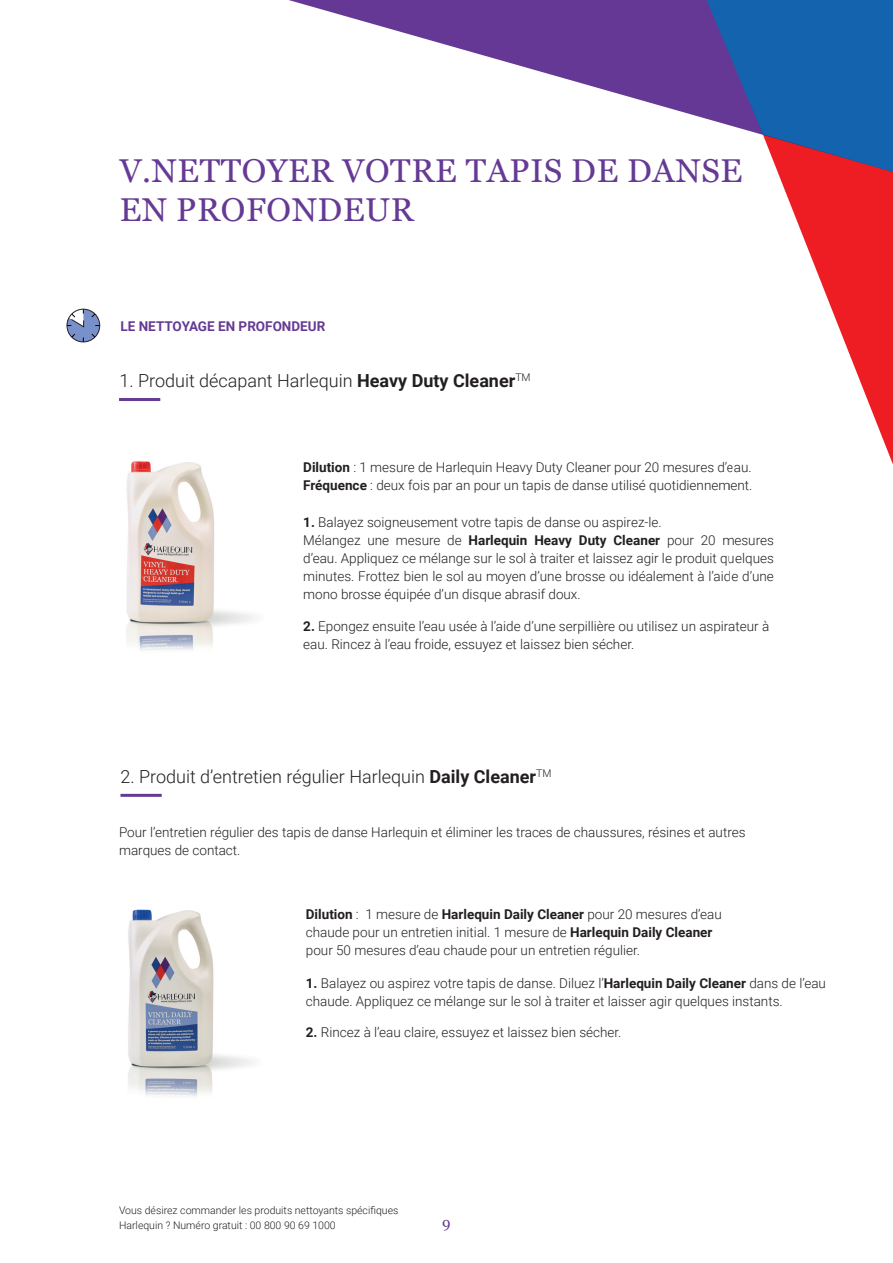
<style>
.page{position:relative;width:893px;height:1263px;background:#fff}
.page>*{position:absolute;margin:0;border:0;box-sizing:border-box;transform-origin:0 0}
.t1{font:33px/39px "Georgia";letter-spacing:.02em;color:#653a95}
.t2{font:300 18px "Roboto";color:#231f20}
.t3{font:15px "Georgia";color:#653a95}
.t4{font:300 13.5px/18px "Roboto";color:#231f20}
.t5{font:700 13.5px "Roboto";color:#653a95}
.t6{font:300 10.5px/15px "Roboto";color:#231f20}
.s1{font-weight:700}
</style>
<div class="page">
<svg style="left:66px;top:309px;width:35px;height:34px"></svg>
<hr style="left:119px;top:398px;width:41px;height:3px;background:#653a95">
<img style="left:126px;top:461px;width:128px;height:189px">
<img style="left:128px;top:909px;width:126px;height:188px">
<hr style="left:120px;top:794px;width:42px;height:3px;background:#653a95">
<svg style="left:289px;top:0;width:418px;height:119px"></svg>
<svg style="left:777px;top:172px;width:116px;height:293px"></svg>
<svg style="left:707px;top:0;width:186px;height:172px;background:#3e67a9"></svg>
<h1 class="t1" style="left:120px;top:152px;width:624px">V.NETTOYER VOTRE TAPIS DE DANSE<br>EN PROFONDEUR</h1>
<p class="t5" style="left:120px;top:316px;width:206px">LE NETTOYAGE EN PROFONDEUR</p>
<h2 class="t2" style="left:119px;top:368px;width:413px">1. Produit décapant Harlequin <span class="s1">Heavy Duty Cleaner</span><sup>TM</sup></h2>
<p class="t4" style="left:303px;top:458px;width:451px"><span class="s1">Dilution</span> : 1 mesure de Harlequin Heavy Duty Cleaner pour 20 mesures d’eau.<br><span class="s1">Fréquence</span> : deux fois par an pour un tapis de danse utilisé quotidiennement.</p>
<p class="t4" style="left:303px;top:513px;width:472px"><span class="s1">1.</span> Balayez soigneusement votre tapis de danse ou aspirez-le.<br>Mélangez une mesure de <span class="s1">Harlequin Heavy Duty Cleaner</span> pour 20 mesures d’eau. Appliquez ce mélange sur le sol à traiter et laissez agir le produit quelques minutes. Frottez bien le sol au moyen d’une brosse ou idéalement à l’aide d’une mono brosse équipée d’un disque abrasif doux.</p>
<p class="t4" style="left:303px;top:616px;width:468px"><span class="s1">2.</span> Epongez ensuite l’eau usée à l’aide d’une serpillière ou utilisez un aspirateur à eau. Rincez à l’eau froide, essuyez et laissez bien sécher.</p>
<h2 class="t2" style="left:120px;top:764px;width:433px">2. Produit d’entretien régulier Harlequin <span class="s1">Daily Cleaner</span><sup>TM</sup></h2>
<p class="t4" style="left:119px;top:822px;width:628px">Pour l’entretien régulier des tapis de danse Harlequin et éliminer les traces de chaussures, résines et autres marques de contact.</p>
<p class="t4" style="left:306px;top:905px;width:417px"><span class="s1">Dilution</span> : 1 mesure de <span class="s1">Harlequin Daily Cleaner</span> pour 20 mesures d’eau chaude pour un entretien initial. 1 mesure de <span class="s1">Harlequin Daily Cleaner </span>pour 50 mesures d’eau chaude pour un entretien régulier.</p>
<p class="t4" style="left:306px;top:973px;width:522px"><span class="s1">1.</span> Balayez ou aspirez votre tapis de danse. Diluez l’<span class="s1">Harlequin Daily Cleaner</span> dans de l’eau chaude. Appliquez ce mélange sur le sol à traiter et laisser agir quelques instants.</p>
<p class="t4" style="left:306px;top:1023px;width:317px"><span class="s1">2.</span> Rincez à l’eau claire, essuyez et laissez bien sécher.</p>
<p class="t6" style="left:119px;top:1203px;width:281px">Vous désirez commander les produits nettoyants spécifiques<br>Harlequin ? Numéro gratuit : 00 800 90 69 1000</p>
<p class="t3" style="left:442px;top:1213px;width:10px">9</p>
</div>
